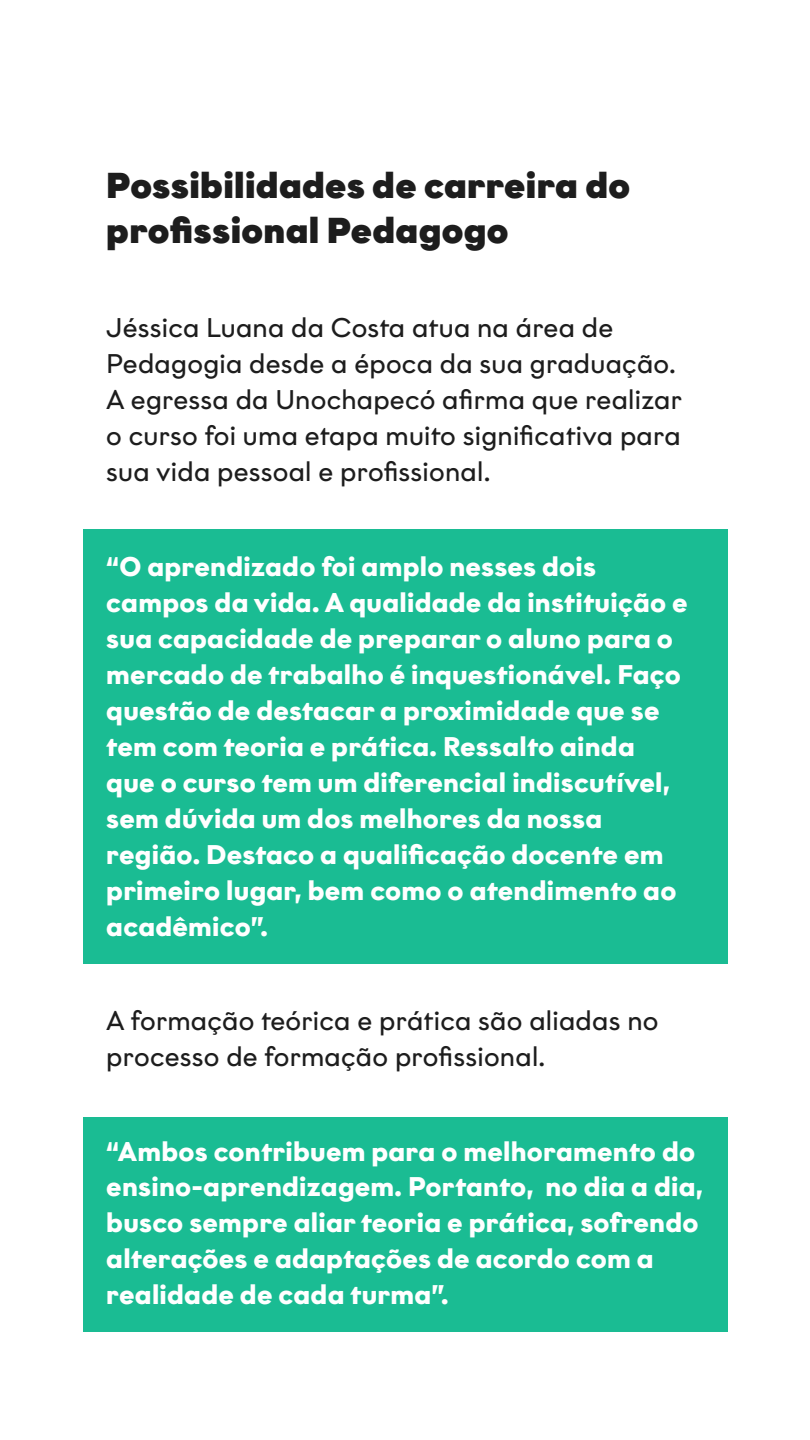
<style>
.page{position:relative;width:810px;height:1440px;background:#fff}
.page>*{position:absolute;margin:0;border:0;box-sizing:border-box;transform-origin:0 0}
.t1{font:900 36px/45px "Graphit";letter-spacing:.01em;color:#1d1d1d}
.t2{font:700 27px/36px "Graphit";letter-spacing:.01em;color:#fff}
.t3{font:27px/36px "Graphit";letter-spacing:.01em;color:#1d1d1d}
</style>
<div class="page">
<div style="left:83px;top:529px;width:645px;height:435px;background:#1abc93"></div>
<div style="left:83px;top:1118px;width:645px;height:214px;background:#1abc93"></div>
<h1 class="t1" style="left:106px;top:161px;width:525px">Possibilidades de carreira do profissional Pedagogo</h1>
<p class="t3" style="left:106px;top:309px;width:577px">Jéssica Luana da Costa atua na área de Pedagogia desde a época da sua graduação.<br>A egressa da Unochapecó afirma que realizar o curso foi uma etapa muito significativa para sua vida pessoal e profissional.</p>
<p class="t2" style="left:106px;top:547px;width:583px">“O aprendizado foi amplo nesses dois campos da vida. A qualidade da instituição e sua capacidade de preparar o aluno para o mercado de trabalho é inquestionável. Faço questão de destacar a proximidade que se tem com teoria e prática. Ressalto ainda que o curso tem um diferencial indiscutível, sem dúvida um dos melhores da nossa região. Destaco a qualificação docente em primeiro lugar, bem como o atendimento ao acadêmico”.</p>
<p class="t3" style="left:106px;top:1002px;width:554px">A formação teórica e prática são aliadas no processo de formação profissional.</p>
<p class="t2" style="left:106px;top:1132px;width:598px">“Ambos contribuem para o melhoramento do ensino-aprendizagem. Portanto, no dia a dia, busco sempre aliar teoria e prática, sofrendo alterações e adaptações de acordo com a realidade de cada turma”.</p>
</div>
